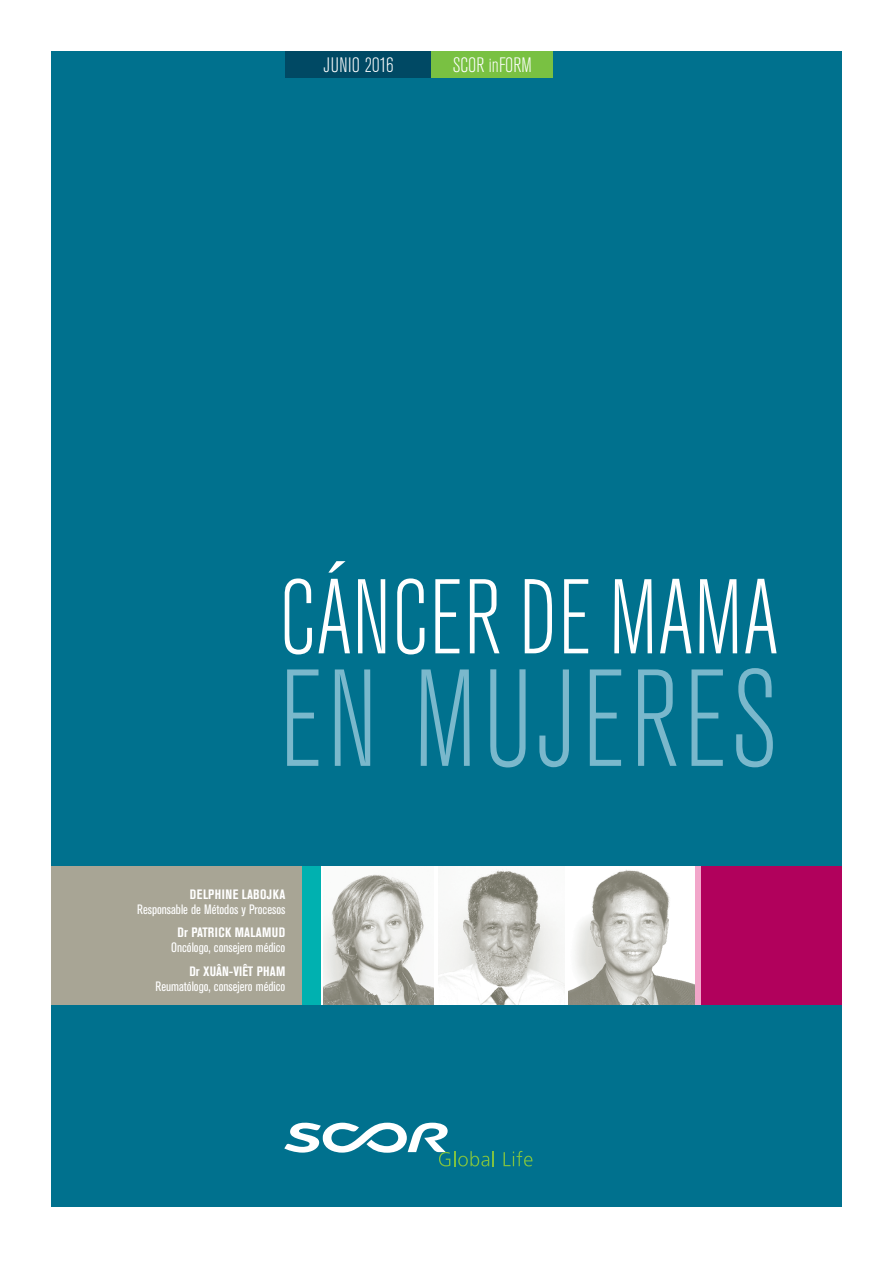
<style>
.page{position:relative;width:893px;height:1263px;background:#fff}
.page>*{position:absolute;margin:0;border:0;box-sizing:border-box;transform-origin:0 0}
.t1{font:300 condensed 136.5px "Akzidenz Grotesk BE";letter-spacing:.05em;color:#7ab8cc;scale:.92 1}
.t2{font:300 condensed 105px "Akzidenz Grotesk BE";letter-spacing:.005em;color:#fff;scale:.92 1}
.t3{font:300 condensed 20.7px "Akzidenz Grotesk BE";letter-spacing:.005em;color:#fff}
.t4{font:condensed 13.5px/15px "Akzidenz Grotesk BE";color:#fff;text-align:right}
.s1{font-weight:700}
</style>
<div class="page">
<div style="left:51px;top:51px;width:791px;height:1155px;background:#00718e"></div>
<div style="left:51px;top:866px;width:251px;height:138px;background:#a8a595"></div>
<div style="left:302px;top:866px;width:18px;height:138px;background:#00b1b0"></div>
<div style="left:694px;top:866px;width:87px;height:138px;background:#f2a6ca"></div>
<div style="left:702px;top:866px;width:140px;height:138px;background:#b1015c"></div>
<div style="left:431px;top:51px;width:122px;height:26px;background:#79c142"></div>
<div style="left:285px;top:51px;width:146px;height:26px;background:#004964"></div>
<img style="left:439px;top:866px;width:125px;height:138px">
<img style="left:569px;top:866px;width:125px;height:138px">
<img style="left:323px;top:866px;width:111px;height:138px">
<svg style="left:284px;top:1122px;width:210px;height:44px"></svg>
<svg style="left:504px;top:1151px;width:28px;height:15px"></svg>
<p class="t3" style="left:323px;top:54px;width:72px">JUNIO 2016</p>
<p class="t3" style="left:453px;top:54px;width:81px">SCOR inFORM</p>
<p class="t2" style="left:280px;top:561px;width:544px">CÁNCER DE MAMA</p>
<p class="t1" style="left:280px;top:646px;width:543px">EN MUJERES</p>
<p class="t4" style="left:137px;top:887px;width:150px"><span class="s1">DELPHINE LABOJKA<br></span>Responsable de Métodos y Procesos</p>
<p class="t4" style="left:171px;top:925px;width:116px;text-align:center"><span class="s1">Dr PATRICK MALAMUD<br></span>Oncólogo, consejero médico</p>
<p class="t4" style="left:155px;top:964px;width:131px"><span class="s1">Dr XUÂN-VIÊT PHAM<br></span>Reumatólogo, consejero médico</p>
</div>
